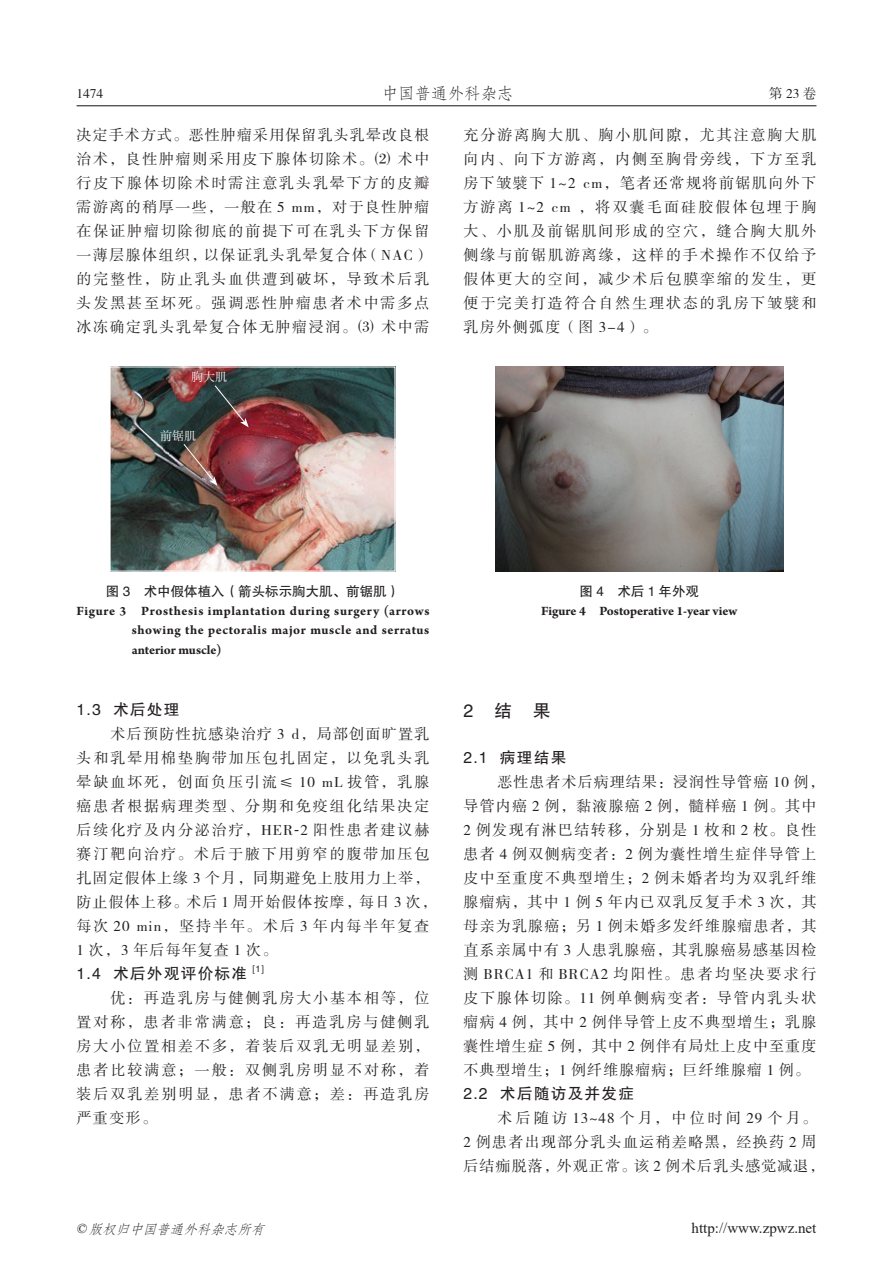
<style>
.page{position:relative;width:893px;height:1263px;background:#fff}
.page>*{position:absolute;margin:0;border:0;box-sizing:border-box;transform-origin:0 0}
.t1{font:18px "FZHTK GBK1 0";color:#231f20}
.t2{font:16.5px "FZFSK GBK1 0";color:#231f20}
.t3{font:15.75px "FZHTK GBK1 0";letter-spacing:.075em;color:#231f20}
.t4{font:15px/24px "FZSSK GBK1 0";letter-spacing:.095em;color:#231f20;text-align:justify}
.t5{font:15px/24px "FZSSK GBK1 0";letter-spacing:.13em;color:#231f20}
.t6{font:15px "Times New Roman";color:#231f20}
.t7{font:700 13.5px/19.5px "Arno Pro";color:#231f20;text-align:justify}
.t8{font:13.5px "FZHTK GBK1 0";color:#231f20}
.t9{font:italic 13.5px "FZFSK GBK1 0";color:#231f20}
.t10{font:13.5px "FZSSK GBK1 0";color:#231f20}
.t11{font:12px "FZSSK GBK1 0";color:#fff}
.t12{font:9.15px "FZHTK GBK1 0";color:#231f20}
.s1{font-family:"Times New Roman"}
</style>
<div class="page">
<hr style="left:77px;top:105px;width:739px;height:1px;background:#231f20">
<img style="left:496px;top:367px;width:287px;height:204px">
<img style="left:112px;top:369px;width:281px;height:200px">
<div style="left:110px;top:367px;width:285px;height:204px;border:1px solid #fff"></div>
<svg style="left:214px;top:385px;width:35px;height:42px"></svg>
<img style="left:183px;top:443px;width:35px;height:43px">
<p class="t10" style="left:77px;top:86px;width:28px">1474</p>
<p class="t2" style="left:382px;top:85px;width:133px">中国普通外科杂志</p>
<p class="t10" style="left:769px;top:86px;width:49px">第23卷</p>
<p class="t4" style="left:77px;top:124px;width:354px">决定手术方式。恶性肿瘤采用保留乳头乳晕改良根治术，良性肿瘤则采用皮下腺体切除术。⑵ 术中行皮下腺体切除术时需注意乳头乳晕下方的皮瓣需游离的稍厚一些，一般在 5 mm，对于良性肿瘤在保证肿瘤切除彻底的前提下可在乳头下方保留一薄层腺体组织，以保证乳头乳晕复合体（NAC）的完整性，防止乳头血供遭到破坏，导致术后乳头发黑甚至坏死。强调恶性肿瘤患者术中需多点冰冻确定乳头乳晕复合体无肿瘤浸润。⑶ 术中需</p>
<p class="t4" style="left:463px;top:124px;width:354px">充分游离胸大肌、胸小肌间隙，尤其注意胸大肌向内、向下方游离，内侧至胸骨旁线，下方至乳房下皱襞下 1~2 cm，笔者还常规将前锯肌向外下方游离 1~2 cm ，将双囊毛面硅胶假体包埋于胸大、小肌及前锯肌间形成的空穴，缝合胸大肌外侧缘与前锯肌游离缘，这样的手术操作不仅给予假体更大的空间，减少术后包膜挛缩的发生，更便于完美打造符合自然生理状态的乳房下皱襞和乳房外侧弧度（图 3-4）。</p>
<p class="t11" style="left:191px;top:370px;width:37px">胸大肌</p>
<p class="t11" style="left:160px;top:429px;width:37px">前锯肌</p>
<p class="t8" style="left:106px;top:584px;width:296px">图 3　术中假体植入（箭头标示胸大肌、前锯肌）</p>
<p class="t7" style="left:132px;top:602px;width:299px;text-indent:-55px">Figure 3 Prosthesis implantation during surgery (arrows showing the pectoralis major muscle and serratus anterior muscle)</p>
<p class="t3" style="left:77px;top:701px;width:105px">1.3 术后处理</p>
<p class="t5" style="left:77px;top:722px;width:362px;text-indent:34px">术后预防性抗感染治疗 3 d，局部创面旷置乳头和乳晕用棉垫胸带加压包扎固定，以免乳头乳晕缺血坏死，创面负压引流≤ 10 mL 拔管，乳腺癌患者根据病理类型、分期和免疫组化结果决定后续化疗及内分泌治疗，HER<span class="s1">-</span>2 阳性患者建议赫赛汀靶向治疗。术后于腋下用剪窄的腹带加压包扎固定假体上缘 3 个月，同期避免上肢用力上举，防止假体上移。术后 1 周开始假体按摩，每日 3 次，每次 20 min，坚持半年。术后 3 年内每半年复查<br>1 次，3 年后每年复查 1 次。</p>
<p class="t3" style="left:77px;top:965px;width:172px">1.4 术后外观评价标准</p>
<p class="t12" style="left:252px;top:963px;width:13px">[1]</p>
<p class="t4" style="left:77px;top:986px;width:354px;text-indent:34px">优：再造乳房与健侧乳房大小基本相等，位置对称，患者非常满意；良：再造乳房与健侧乳房大小位置相差不多，着装后双乳无明显差别，患者比较满意；一般：双侧乳房明显不对称，着装后双乳差别明显，患者不满意；差：再造乳房严重变形。</p>
<p class="t8" style="left:579px;top:584px;width:121px">图 4　术后 1 年外观</p>
<p class="t7" style="left:541px;top:602px;width:198px">Figure 4 Postoperative 1-year view</p>
<p class="t1" style="left:463px;top:701px;width:89px">2　结　果</p>
<p class="t3" style="left:463px;top:749px;width:105px">2.1 病理结果</p>
<p class="t4" style="left:463px;top:770px;width:363px;text-align:left;text-indent:34px">恶性患者术后病理结果：浸润性导管癌 10 例，导管内癌 2 例，黏液腺癌 2 例，髓样癌 1 例。其中<br>2 例发现有淋巴结转移，分别是 1 枚和 2 枚。良性患者 4 例双侧病变者：2 例为囊性增生症伴导管上皮中至重度不典型增生；2 例未婚者均为双乳纤维腺瘤病，其中 1 例 5 年内已双乳反复手术 3 次，其母亲为乳腺癌；另 1 例未婚多发纤维腺瘤患者，其直系亲属中有 3 人患乳腺癌，其乳腺癌易感基因检测 BRCA1 和 BRCA2 均阳性。患者均坚决要求行皮下腺体切除。11 例单侧病变者：导管内乳头状瘤病 4 例，其中 2 例伴导管上皮不典型增生；乳腺囊性增生症 5 例，其中 2 例伴有局灶上皮中至重度不典型增生；1 例纤维腺瘤病；巨纤维腺瘤 1 例。</p>
<p class="t3" style="left:463px;top:1085px;width:172px">2.2 术后随访及并发症</p>
<p class="t4" style="left:463px;top:1106px;width:363px;text-align:left;text-indent:34px">术后随访 13~48 个月，中位时间 29 个月。<br>2 例患者出现部分乳头血运稍差略黑，经换药 2 周后结痂脱落，外观正常。该 2 例术后乳头感觉减退，</p>
<p class="t9" style="left:76px;top:1221px;width:194px"><span class="s1">©</span> 版权归中国普通外科杂志所有</p>
<p class="t6" style="left:692px;top:1217px;width:126px">http://www.zpwz.net</p>
</div>
